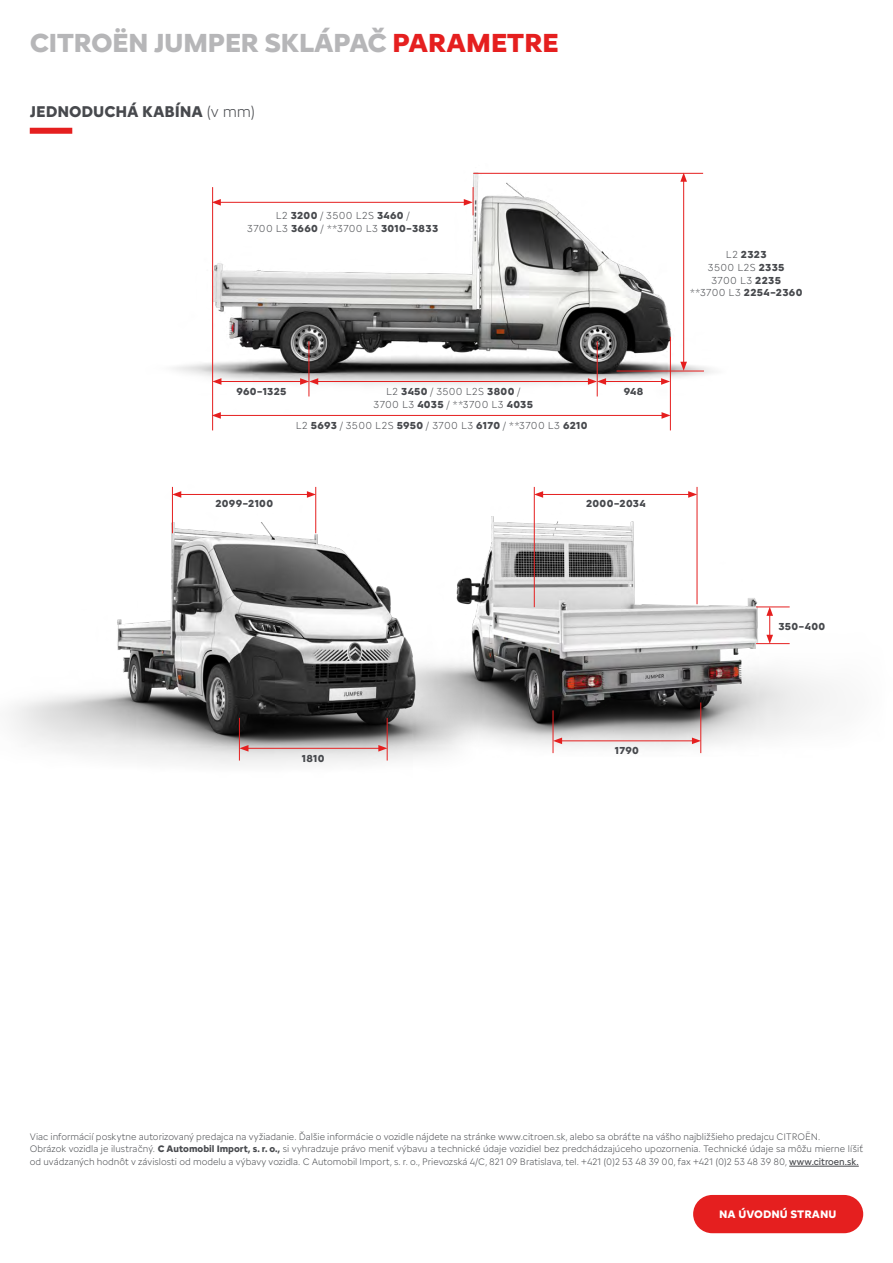
<style>
.page{position:relative;width:893px;height:1263px;background:#fff}
.page>*{position:absolute;margin:0;border:0;box-sizing:border-box;transform-origin:0 0}
.Norm_ln{font:700 27px "Citroen Type";letter-spacing:-.025em;color:#b6b6b8}
._01_-_mt_-_text{font:700 16.2px "Citroen Type";letter-spacing:-.005em;color:#47494d}
._01a_nohy_pas{font:700 11.25px "Citroen Type";color:#fff}
.zakladny{font:300 10.5px/12.8px "Citroen Type";letter-spacing:.035em;color:#47494d;text-align:center}
.zakladny-2{font:700 10.5px "Citroen Type";letter-spacing:.03em;color:#47494d}
.Norm_ln-2{font:300 9.75px/12.8px "Citroen Type";color:#47494d}
.s1{color:#e51f1f}
.s2{font-weight:300}
.s3{font-weight:700}
.s4{font-weight:400}
</style>
<div class="page">
<img style="left:501px;top:486px;width:329px;height:268px">
<hr style="left:697px;top:487px;width:1px;height:117px;background:#e51f1f">
<hr style="left:534px;top:487px;width:1px;height:120px;background:#e51f1f">
<hr style="left:541px;top:494px;width:150px;height:1px;background:#e51f1f">
<svg style="left:534px;top:491px;width:9px;height:7px"></svg>
<svg style="left:688px;top:491px;width:9px;height:7px"></svg>
<img style="left:11px;top:486px;width:490px;height:279px">
<div style="left:30px;top:128px;width:42px;height:6px;background:#e51f1f"></div>
<hr style="left:756px;top:607px;width:34px;height:1px;background:#e51f1f">
<hr style="left:756px;top:643px;width:34px;height:1px;background:#e51f1f">
<svg style="left:766px;top:607px;width:7px;height:37px"></svg>
<img style="left:173px;top:172px;width:541px;height:240px">
<hr style="left:617px;top:371px;width:87px;height:1px;background:#e51f1f">
<hr style="left:473px;top:173px;width:230px;height:1px;background:#e51f1f">
<hr style="left:218px;top:202px;width:248px;height:1px;background:#e51f1f">
<svg style="left:213px;top:199px;width:8px;height:7px"></svg>
<hr style="left:316px;top:381px;width:274px;height:1px;background:#e51f1f">
<hr style="left:219px;top:381px;width:83px;height:1px;background:#e51f1f">
<svg style="left:213px;top:378px;width:8px;height:7px"></svg>
<svg style="left:300px;top:378px;width:18px;height:7px"></svg>
<hr style="left:604px;top:381px;width:59px;height:1px;background:#e51f1f">
<svg style="left:588px;top:378px;width:18px;height:7px"></svg>
<svg style="left:661px;top:378px;width:9px;height:7px"></svg>
<hr style="left:218px;top:415px;width:446px;height:1px;background:#e51f1f">
<svg style="left:213px;top:412px;width:8px;height:7px"></svg>
<svg style="left:661px;top:412px;width:9px;height:7px"></svg>
<hr style="left:683px;top:179px;width:1px;height:185px;background:#e51f1f">
<svg style="left:680px;top:362px;width:7px;height:9px"></svg>
<svg style="left:680px;top:173px;width:7px;height:9px"></svg>
<hr style="left:212px;top:187px;width:1px;height:243px;background:#e51f1f">
<hr style="left:670px;top:337px;width:1px;height:93px;background:#e51f1f">
<svg style="left:464px;top:187px;width:10px;height:28px"></svg>
<hr style="left:309px;top:341px;width:1px;height:55px;background:#e51f1f">
<hr style="left:597px;top:341px;width:1px;height:55px;background:#e51f1f">
<hr style="left:239px;top:718px;width:1px;height:42px;background:#e51f1f">
<hr style="left:553px;top:710px;width:1px;height:43px;background:#e51f1f">
<hr style="left:387px;top:718px;width:1px;height:42px;background:#e51f1f">
<hr style="left:700px;top:702px;width:1px;height:51px;background:#e51f1f">
<hr style="left:246px;top:748px;width:135px;height:1px;background:#e51f1f">
<svg style="left:239px;top:745px;width:9px;height:7px"></svg>
<svg style="left:378px;top:745px;width:9px;height:7px"></svg>
<hr style="left:560px;top:741px;width:134px;height:1px;background:#e51f1f">
<svg style="left:553px;top:737px;width:9px;height:7px"></svg>
<svg style="left:692px;top:737px;width:9px;height:7px"></svg>
<hr style="left:179px;top:494px;width:130px;height:1px;background:#e51f1f">
<svg style="left:173px;top:491px;width:8px;height:7px"></svg>
<svg style="left:307px;top:491px;width:8px;height:7px"></svg>
<hr style="left:172px;top:487px;width:1px;height:46px;background:#e51f1f">
<hr style="left:315px;top:487px;width:1px;height:46px;background:#e51f1f">
<hr style="left:789px;top:1166px;width:70px;height:1px;background:#47494d">
<div style="left:693px;top:1195px;width:170px;height:38px;background:#e51f1f;border-radius:19px"></div>
<p class="Norm_ln" style="left:30px;top:23px;width:531px">CITROËN JUMPER SKLÁPAČ <span class="s1">PARAMETRE</span></p>
<p class="_01_-_mt_-_text" style="left:30px;top:99px;width:227px">JEDNODUCHÁ KABÍNA <span class="s2">(v mm)</span></p>
<p class="zakladny" style="left:247px;top:209px;width:192px">L2 <span class="s3">3200</span> / 3500 L2S <span class="s3">3460</span> /<br>3700 L3 <span class="s3">3660</span> / **3700 L3 <span class="s3">3010–3833</span></p>
<p class="zakladny" style="left:373px;top:384px;width:161px">L2 <span class="s3">3450</span> / 3500 L2S <span class="s3">3800</span> /<br>3700 L3 <span class="s3">4035</span> / **3700 L3 <span class="s3">4035</span></p>
<p class="zakladny-2" style="left:236px;top:383px;width:52px">960–1325</p>
<p class="zakladny-2" style="left:624px;top:383px;width:21px">948</p>
<p class="zakladny" style="left:296px;top:418px;width:293px">L2 <span class="s3">5693</span> / 3500 L2S <span class="s3">5950</span> / 3700 L3 <span class="s3">6170</span> / **3700 L3 <span class="s3">6210</span></p>
<p class="zakladny-2" style="left:215px;top:495px;width:59px">2099–2100</p>
<p class="zakladny-2" style="left:586px;top:496px;width:61px">2000–2034</p>
<p class="zakladny" style="left:690px;top:247px;width:114px">L2 <span class="s3">2323<br></span>3500 L2S <span class="s3">2335<br></span>3700 L3 <span class="s3">2235<br></span>**3700 L3 <span class="s3">2254–2360</span></p>
<p class="zakladny-2" style="left:778px;top:619px;width:48px">350–400</p>
<p class="zakladny-2" style="left:302px;top:750px;width:24px">1810</p>
<p class="zakladny-2" style="left:615px;top:743px;width:26px">1790</p>
<p class="Norm_ln-2" style="left:30px;top:1129px;width:792px">Viac informácií poskytne autorizovaný predajca na vyžiadanie. Ďalšie informácie o vozidle nájdete na stránke www.citroen.sk, alebo sa obráťte na vášho najbližšieho predajcu CITROËN.</p>
<p class="Norm_ln-2" style="left:30px;top:1142px;width:835px">Obrázok vozidla je ilustračný. <span class="s3">C Automobil Import, s. r. o.,</span> si vyhradzuje právo meniť výbavu a technické údaje vozidiel bez predchádzajúceho upozornenia. Technické údaje sa môžu mierne líšiť od uvádzaných hodnôt v závislosti od modelu a výbavy vozidla. C Automobil Import, s. r. o., Prievozská 4/C, 821 09 Bratislava, tel. +421 (0)2 53 48 39 00, fax +421 (0)2 53 48 39 80, <span class="s4">www.citroen.sk.</span></p>
<p class="_01a_nohy_pas" style="left:719px;top:1205px;width:119px">NA ÚVODNÚ STRANU</p>
</div>
